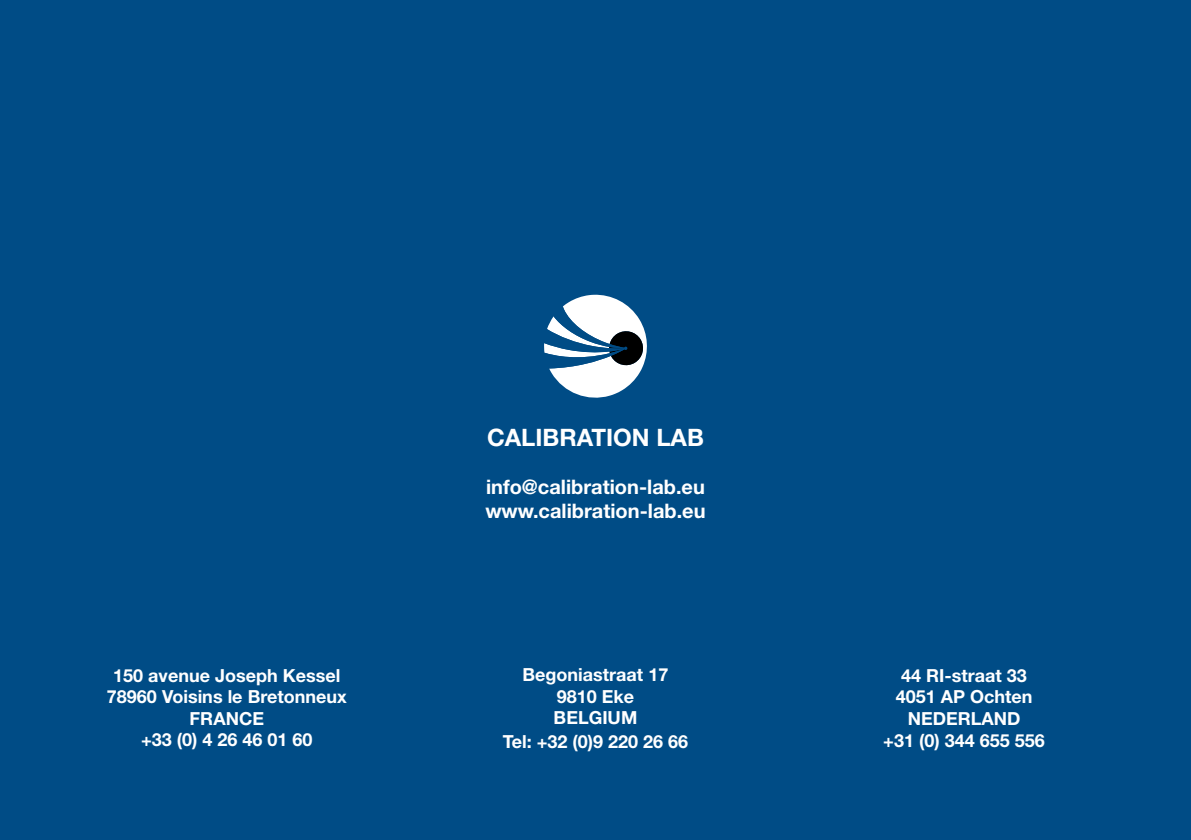
<style>
.page{position:relative;width:1191px;height:840px;background:#fff}
.page>*{position:absolute;margin:0;border:0;box-sizing:border-box;transform-origin:0 0}
.t1{font:700 24px "Helvetica Neue LT Std";color:#fff}
.t2{font:700 20px/24px "Helvetica Neue LT Std";color:#fff}
.t3{font:700 18px/21.6px "Helvetica Neue LT Std";color:#fff;text-align:center}
</style>
<div class="page">
<div style="left:0;top:0;width:1191px;height:839px;background:#004c86"></div>
<svg style="left:544px;top:294px;width:103px;height:104px"></svg>
<p class="t3" style="left:107px;top:663px;width:241px">150 avenue Joseph Kessel<br>78960 Voisins le Bretonneux<br>FRANCE<br>+33 (0) 4 26 46 01 60</p>
<h1 class="t1" style="left:487px;top:422px;width:218px">CALIBRATION LAB</h1>
<p class="t2" style="left:485px;top:474px;width:222px">info@calibration-lab.eu www.calibration-lab.eu</p>
<p class="t3" style="left:522px;top:663px;width:147px">Begoniastraat 17<br>9810 Eke<br>BELGIUM</p>
<p class="t3" style="left:503px;top:730px;width:187px">Tel: +32 (0)9 220 26 66</p>
<p class="t3" style="left:883px;top:663px;width:163px">44 RI-straat 33<br>4051 AP Ochten<br>NEDERLAND<br>+31 (0) 344 655 556</p>
</div>
